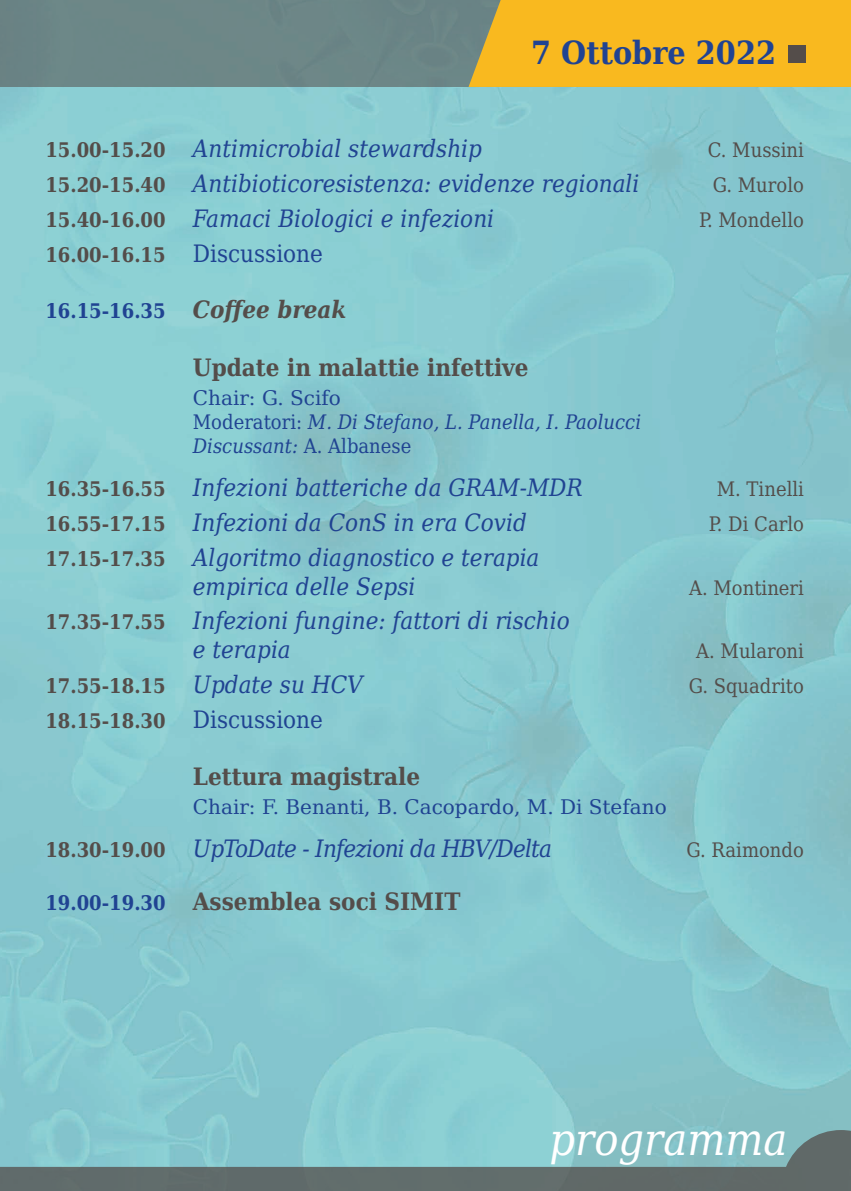
<style>
.page{position:relative;width:851px;height:1191px;background:#fff}
.page>*{position:absolute;margin:0;border:0;box-sizing:border-box;transform-origin:0 0}
.t1{font:italic 44.6px "DejaVu Serif Condensed";color:#fff}
.t2{font:700 32px "DejaVu Serif Condensed";color:#204392}
.t3{font:italic 24px/28.8px "DejaVu Serif Condensed";color:#204392}
.t4{font:700 24px "DejaVu Serif Condensed";color:#544d4a}
.t5{font:italic 24px "DejaVu Serif Condensed";letter-spacing:-.03em;color:#204392}
.t6{font:20px "DejaVu Serif Condensed";color:#544d4a}
.t7{font:700 20px "DejaVu Serif";color:#544d4a;scale:.9 1}
.t8{font:italic 20px/24px "DejaVu Serif Condensed";color:#204392}
.t9{font:20px "DejaVu Serif";color:#204392}
.t10{font:700 20px "DejaVu Serif";color:#204392;scale:.9 1}
.s1{font-family:"DejaVu Serif";font-weight:700;font-style:normal;font-size:20px;color:#544d4a}
.s2{font-family:"DejaVu Serif Condensed";font-weight:400;font-size:24px;color:#204392}
.s3{font-family:"DejaVu Serif Condensed";font-style:italic;font-size:24px;color:#544d4a}
.s4{font-style:normal}
.s5{font-family:"DejaVu Serif Condensed";font-weight:400;font-style:italic;font-size:24px;color:#204392}
.s6{font-family:"DejaVu Serif";font-size:20px;color:#204392}
</style>
<div class="page">
<div style="left:0;top:0;width:850px;height:87px;background:#6c8787"></div>
<div style="left:468px;top:0;width:382px;height:87px;background:#f9b91f"></div>
<svg style="left:0;top:1130px;width:850px;height:61px;background:#769fa2"></svg>
<div style="left:788px;top:46px;width:17px;height:17px;background:#544d4a"></div>
<h2 class="t2" style="left:531px;top:28px;width:246px">7 Ottobre 2022</h2>
<p class="t3" style="left:45px;top:134px;width:438px"><span class="s1">15.00-15.20</span> Antimicrobial stewardship</p>
<p class="t6" style="left:707px;top:135px;width:98px">C. Mussini</p>
<p class="t3" style="left:45px;top:168px;width:595px"><span class="s1">15.20-15.40</span> Antibioticoresistenza: evidenze regionali</p>
<p class="t6" style="left:712px;top:170px;width:93px">G. Murolo</p>
<p class="t3" style="left:45px;top:203px;width:450px"><span class="s1">15.40-16.00</span> Famaci Biologici e infezioni</p>
<p class="t6" style="left:699px;top:205px;width:106px">P. Mondello</p>
<p class="t7" style="left:45px;top:239px;width:310px">16.00-16.15 <span class="s2">Discussione</span></p>
<p class="t10" style="left:45px;top:295px;width:336px">16.15-16.35 <span class="s3">Coffee break</span></p>
<p class="t4" style="left:193px;top:348px;width:337px">Update in malattie infettive</p>
<p class="t9" style="left:193px;top:383px;width:149px">Chair: G. Scifo</p>
<p class="t8" style="left:193px;top:409px;width:449px"><span class="s4">Moderatori:</span> M. Di Stefano, L. Panella, I. Paolucci<br>Discussant: <span class="s4">A. Albanese</span></p>
<p class="t3" style="left:45px;top:472px;width:538px"><span class="s1">16.35-16.55</span> Infezioni batteriche da GRAM-MDR</p>
<p class="t6" style="left:716px;top:474px;width:89px">M. Tinelli</p>
<p class="t3" style="left:45px;top:507px;width:483px"><span class="s1">16.55-17.15</span> Infezioni da ConS in era Covid</p>
<p class="t6" style="left:708px;top:509px;width:97px">P. Di Carlo</p>
<p class="t3" style="left:193px;top:542px;width:348px;text-indent:-147px"><span class="s1">17.15-17.35</span> Algoritmo diagnostico e terapia empirica delle Sepsi</p>
<p class="t6" style="left:689px;top:572px;width:116px">A. Montineri</p>
<p class="t3" style="left:193px;top:606px;width:378px;text-indent:-147px"><span class="s1">17.35-17.55</span> Infezioni fungine: fattori di rischio e terapia</p>
<p class="t6" style="left:696px;top:636px;width:109px">A. Mularoni</p>
<p class="t7" style="left:45px;top:670px;width:354px">17.55-18.15 <span class="s5">Update su HCV</span></p>
<p class="t6" style="left:688px;top:671px;width:117px">G. Squadrito</p>
<p class="t7" style="left:45px;top:705px;width:310px">18.15-18.30 <span class="s2">Discussione</span></p>
<p class="t4" style="left:193px;top:758px;width:229px">Lettura magistrale</p>
<p class="t9" style="left:193px;top:792px;width:475px">Chair: F. Benanti, B. Cacopardo, M. Di Stefano</p>
<p class="t5" style="left:45px;top:831px;width:508px"><span class="s1">18.30-19.00</span> UpToDate - Infezioni da HBV/Delta</p>
<p class="t6" style="left:686px;top:835px;width:119px">G. Raimondo</p>
<p class="t4" style="left:45px;top:882px;width:416px"><span class="s6">19.00-19.30</span> Assemblea soci SIMIT</p>
<h1 class="t1" style="left:549px;top:1106px;width:239px">programma</h1>
</div>
